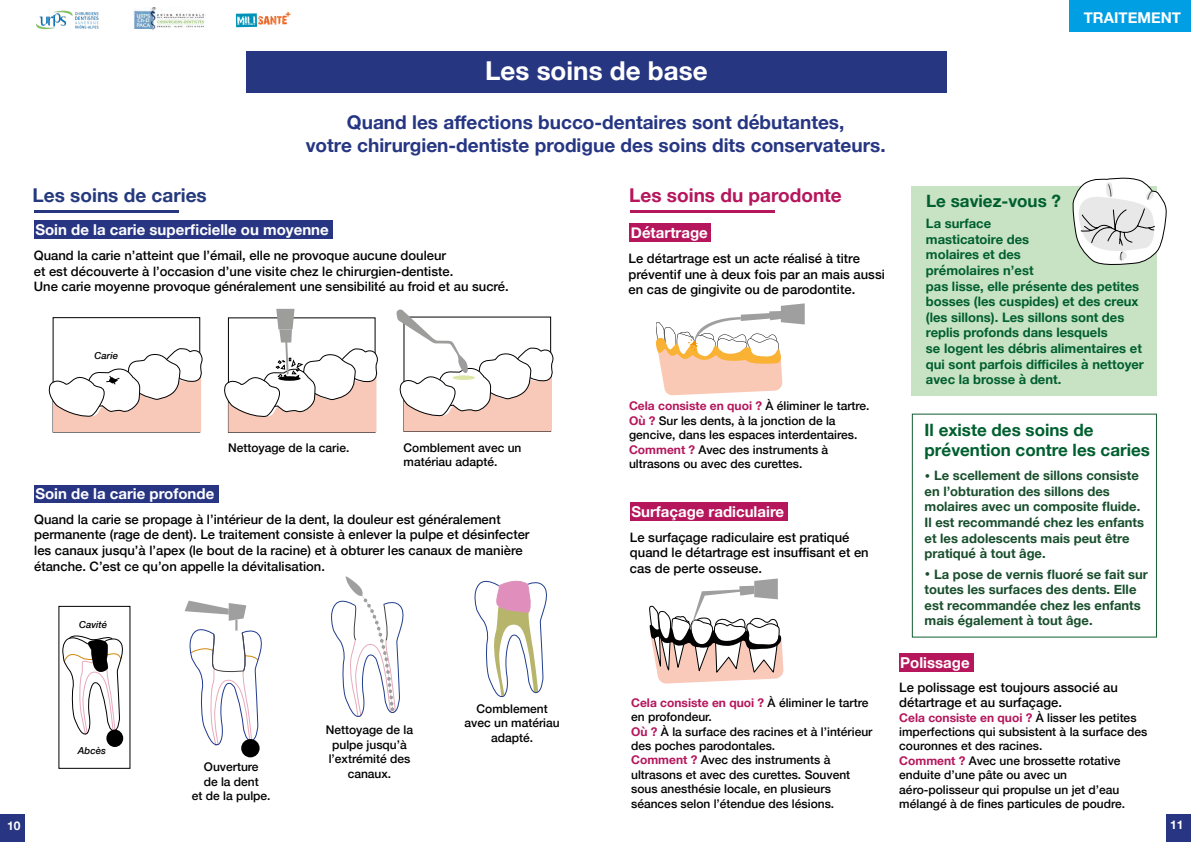
<style>
.page{position:relative;width:1191px;height:842px;background:#fff}
.page>*{position:absolute;margin:0;border:0;box-sizing:border-box;transform-origin:0 0}
.t1{font:700 26px "Helvetica Neue";color:#fff}
.t2{font:700 19px/22.8px "Helvetica Neue";color:#263683;text-align:center}
.t3{font:700 19px "Helvetica Neue";color:#b5165c}
.t4{font:700 19px "Helvetica Neue";color:#253a7d}
.t5{font:700 17px/20.4px "Helvetica Neue";color:#005f2f}
.t6{font:700 15px "Helvetica Neue";color:#fff}
.t7{font:500 13px/15.6px "Helvetica Neue";color:#020203}
.t8{font:700 13px/15.6px "Helvetica Neue";color:#184e2c}
.t9{font:700 13px/15.6px "Helvetica Neue";color:#005f2f}
.t10{font:500 12px/14.4px "Helvetica Neue";color:#020203}
.t11{font:700 12px "Helvetica Neue";color:#fff}
.t12{font:italic 500 9.7px "Helvetica Neue";color:#020203}
.s1{font-weight:700;color:#b5165c}
.s2{font-size:17px}
</style>
<div class="page">
<div style="left:1166px;top:815px;width:25px;height:27px;background:#283583"></div>
<div style="left:0;top:815px;width:25px;height:27px;background:#283583"></div>
<img style="left:133px;top:7px;width:72px;height:24px">
<img style="left:36px;top:10px;width:63px;height:19px">
<svg style="left:235px;top:11px;width:56px;height:17px"></svg>
<div style="left:246px;top:51px;width:700px;height:41px;background:#273680"></div>
<div style="left:34px;top:485px;width:184px;height:17px;background:#283583"></div>
<div style="left:34px;top:221px;width:298px;height:18px;background:#283583"></div>
<hr style="left:34px;top:210px;width:145px;height:3px;background:#273680">
<div style="left:53px;top:317px;width:147px;height:115px;border:1px solid #000"></div>
<svg style="left:224px;top:309px;width:154px;height:123px"></svg>
<div style="left:58px;top:606px;width:72px;height:163px;border:1px solid #000"></div>
<svg style="left:59px;top:632px;width:64px;height:104px"></svg>
<div style="left:106px;top:729px;width:17px;height:18px;background:#000;border-radius:50%"></div>
<div style="left:241px;top:739px;width:19px;height:18px;background:#000;border-radius:50%"></div>
<svg style="left:185px;top:601px;width:77px;height:146px"></svg>
<svg style="left:331px;top:576px;width:73px;height:141px"></svg>
<svg style="left:474px;top:580px;width:73px;height:118px"></svg>
<svg style="left:396px;top:309px;width:158px;height:122px"></svg>
<svg style="left:48px;top:348px;width:155px;height:84px"></svg>
<div style="left:630px;top:502px;width:157px;height:19px;background:#b5165c"></div>
<svg style="left:649px;top:578px;width:134px;height:106px"></svg>
<div style="left:1069px;top:0;width:122px;height:31px;background:#009fe3"></div>
<div style="left:629px;top:224px;width:82px;height:18px;background:#b5165c"></div>
<div style="left:911px;top:187px;width:246px;height:209px;background:#c8e2c4"></div>
<div style="left:899px;top:653px;width:74px;height:18px;background:#b5165c"></div>
<div style="left:912px;top:414px;width:245px;height:224px;border:1px solid #125e31"></div>
<svg style="left:1069px;top:177px;width:97px;height:88px"></svg>
<svg style="left:655px;top:303px;width:149px;height:92px"></svg>
<hr style="left:629px;top:210px;width:145px;height:3px;background:#b5165c">
<p class="t6" style="left:1083px;top:6px;width:99px">TRAITEMENT</p>
<h2 class="t4" style="left:33px;top:181px;width:176px">Les soins de caries</h2>
<h1 class="t1" style="left:485px;top:51px;width:224px">Les soins de base</h1>
<h2 class="t2" style="left:306px;top:112px;width:581px">Quand les affections bucco-dentaires sont débutantes,<br>votre chirurgien-dentiste prodigue des soins dits conservateurs.</h2>
<h2 class="t3" style="left:629px;top:180px;width:214px">Les soins du parodonte</h2>
<p class="t6" style="left:35px;top:218px;width:295px">Soin de la carie superficielle ou moyenne</p>
<p class="t7" style="left:34px;top:246px;width:476px">Quand la carie n’atteint que l’émail, elle ne provoque aucune douleur<br>et est découverte à l’occasion d’une visite chez le chirurgien-dentiste.<br>Une carie moyenne provoque généralement une sensibilité au froid et au sucré.</p>
<p class="t12" style="left:94px;top:347px;width:25px">Carie</p>
<p class="t6" style="left:35px;top:482px;width:180px">Soin de la carie profonde</p>
<p class="t10" style="left:228px;top:440px;width:123px">Nettoyage de la carie.</p>
<p class="t10" style="left:404px;top:439px;width:119px">Comblement avec un matériau adapté.</p>
<p class="t7" style="left:34px;top:510px;width:497px">Quand la carie se propage à l’intérieur de la dent, la douleur est généralement permanente (rage de dent). Le traitement consiste à enlever la pulpe et désinfecter les canaux jusqu’à l’apex (le bout de la racine) et à obturer les canaux de manière étanche. C’est ce qu’on appelle la dévitalisation.</p>
<p class="t12" style="left:79px;top:617px;width:30px">Cavité</p>
<p class="t12" style="left:78px;top:742px;width:30px">Abcès</p>
<p class="t10" style="left:192px;top:759px;width:80px;text-align:center">Ouverture<br>de la dent<br>et de la pulpe.</p>
<p class="t10" style="left:326px;top:722px;width:89px;text-align:center">Nettoyage de la pulpe jusqu’à l’extrémité des canaux.</p>
<p class="t10" style="left:464px;top:700px;width:97px;text-align:center">Comblement avec un matériau adapté.</p>
<p class="t6" style="left:631px;top:221px;width:78px">Détartrage</p>
<p class="t7" style="left:628px;top:250px;width:258px">Le détartrage est un acte réalisé à titre préventif une à deux fois par an mais aussi en cas de gingivite ou de parodontite.</p>
<p class="t10" style="left:629px;top:398px;width:242px"><span class="s1">Cela consiste en quoi ?</span> À éliminer le tartre.<br><span class="s1">Où ?</span> Sur les dents, à la jonction de la gencive, dans les espaces interdentaires.<br><span class="s1">Comment ?</span> Avec des instruments à ultrasons ou avec des curettes.</p>
<p class="t6" style="left:631px;top:500px;width:154px">Surfaçage radiculaire</p>
<p class="t7" style="left:630px;top:528px;width:240px">Le surfaçage radiculaire est pratiqué quand le détartrage est insuffisant et en cas de perte osseuse.</p>
<p class="t10" style="left:631px;top:694px;width:243px"><span class="s1">Cela consiste en quoi ?</span> À éliminer le tartre en profondeur.<br><span class="s1">Où ?</span> À la surface des racines et à l’intérieur des poches parodontales.<br><span class="s1">Comment ?</span> Avec des instruments à ultrasons et avec des curettes. Souvent sous anesthésie locale, en plusieurs séances selon l’étendue des lésions.</p>
<h3 class="t5" style="left:926px;top:192px;width:136px">Le saviez-vous ?</h3>
<p class="t9" style="left:926px;top:216px;width:219px">La surface<br>masticatoire des<br>molaires et des<br>prémolaires n’est<br>pas lisse, elle présente des petites bosses (les cuspides) et des creux (les sillons). Les sillons sont des replis profonds dans lesquels<br>se logent les débris alimentaires et qui sont parfois difficiles à nettoyer avec la brosse à dent.</p>
<h3 class="t5" style="left:924px;top:420px;width:227px">Il existe des soins de prévention contre les caries</h3>
<p class="t8" style="left:924px;top:468px;width:221px"><span class="s2">•</span> Le scellement de sillons consiste en l’obturation des sillons des molaires avec un composite fluide.<br>Il est recommandé chez les enfants et les adolescents mais peut être pratiqué à tout âge.</p>
<p class="t8" style="left:924px;top:566px;width:225px"><span class="s2">•</span> La pose de vernis fluoré se fait sur toutes les surfaces des dents. Elle est recommandée chez les enfants mais également à tout âge.</p>
<p class="t6" style="left:900px;top:650px;width:71px">Polissage</p>
<p class="t7" style="left:899px;top:678px;width:220px">Le polissage est toujours associé au détartrage et au surfaçage.</p>
<p class="t10" style="left:899px;top:709px;width:249px"><span class="s1">Cela consiste en quoi ?</span> À lisser les petites imperfections qui subsistent à la surface des couronnes et des racines.<br><span class="s1">Comment ?</span> Avec une brossette rotative enduite d’une pâte ou avec un aéro-polisseur qui propulse un jet d’eau mélangé à de fines particules de poudre.</p>
<p class="t11" style="left:7px;top:816px;width:15px">10</p>
<p class="t11" style="left:1170px;top:816px;width:15px">11</p>
</div>
